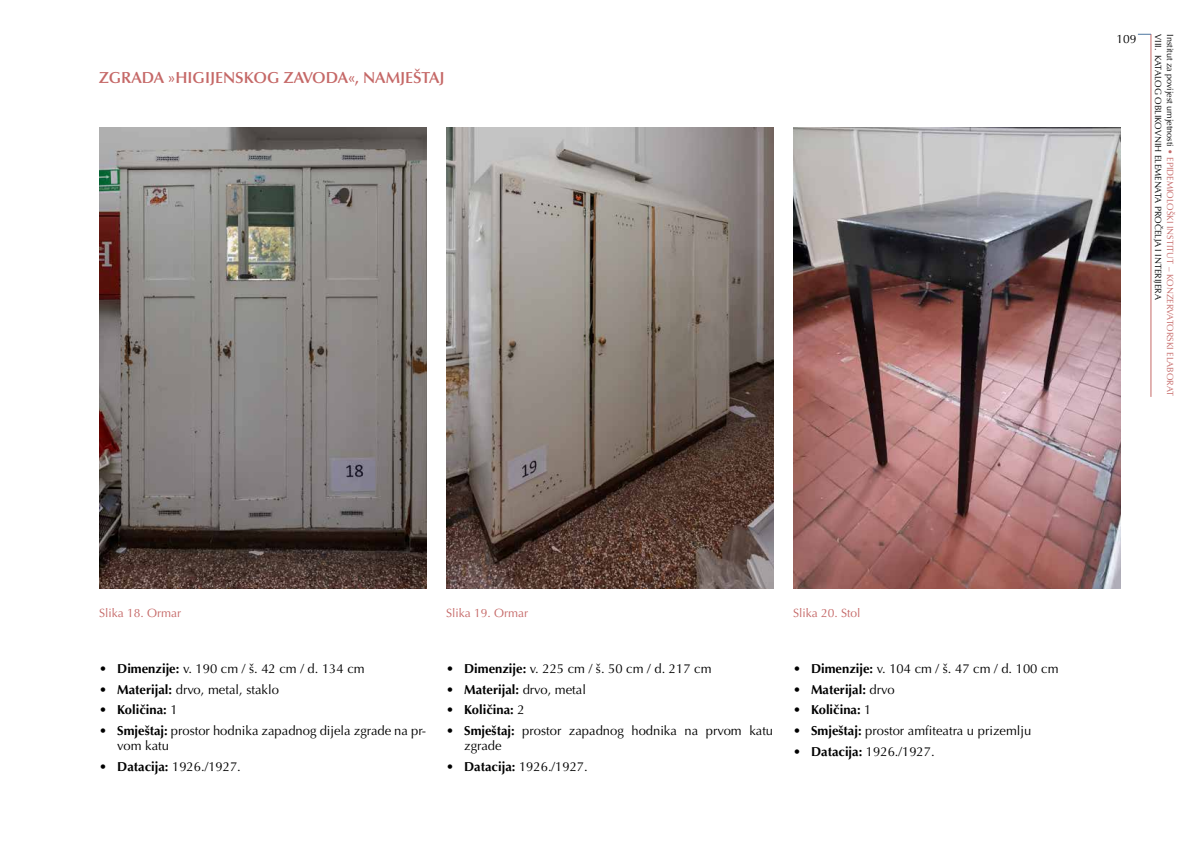
<style>
.page{position:relative;width:1191px;height:842px;background:#fff}
.page>*{position:absolute;margin:0;border:0;box-sizing:border-box;transform-origin:0 0}
.t1{font:600 16px "Optima LT Pro";color:#c56867}
.t2{font:13px/15px "Optima LT Pro";color:#000}
.t3{font:700 13px "Optima LT Pro";color:#000}
.t4{font:12px "Optima LT Pro";color:#c56867}
.t5{font:12px "Optima LT Pro";color:#000}
.t6{font:9px/11.8px "Optima LT Pro";color:#000}
.s1{color:#c56867}
.s2{font-weight:700}
.s3{font-weight:400}
</style>
<div class="page">
<hr style="left:1150px;top:34px;width:1px;height:363px;background:#c56867">
<svg style="left:1137px;top:34px;width:14px;height:1px"></svg>
<img style="left:99px;top:128px;width:327px;height:460px">
<img style="left:447px;top:128px;width:326px;height:460px">
<img style="left:793px;top:128px;width:327px;height:460px">
<p class="t1" style="left:99px;top:67px;width:347px">ZGRADA »HIGIJENSKOG ZAVODA«, NAMJEŠTAJ</p>
<p class="t5" style="left:1116px;top:31px;width:22px">109</p>
<p class="t6" style="left:1176px;top:34px;width:364px;rotate:90deg">Institut za povijest umjetnosti <span class="s1">• EPIDEMIOLOŠKI INSTITUT – KONZERVATORSKI ELABORAT<br></span>VIII. KATALOG OBLIKOVNIH ELEMENATA PROČELJA I INTERIJERA</p>
<p class="t4" style="left:99px;top:605px;width:84px">Slika 18. Ormar</p>
<p class="t2" style="left:99px;top:661px;width:267px">• <span class="s2">Dimenzije:</span> v. 190 cm / š. 42 cm / d. 134 cm</p>
<p class="t2" style="left:99px;top:682px;width:181px">• <span class="s2">Materijal:</span> drvo, metal, staklo</p>
<p class="t3" style="left:99px;top:701px;width:80px"><span class="s3">•</span> Količina: <span class="s3">1</span></p>
<p class="t2" style="left:117px;top:723px;width:310px;text-indent:-18px">• <span class="s2">Smještaj:</span> prostor hodnika zapadnog dijela zgrade na pr&shy;vom katu</p>
<p class="t2" style="left:99px;top:759px;width:143px">• <span class="s2">Datacija:</span> 1926./1927.</p>
<p class="t4" style="left:446px;top:605px;width:84px">Slika 19. Ormar</p>
<p class="t2" style="left:446px;top:661px;width:267px">• <span class="s2">Dimenzije:</span> v. 225 cm / š. 50 cm / d. 217 cm</p>
<p class="t2" style="left:446px;top:682px;width:141px">• <span class="s2">Materijal:</span> drvo, metal</p>
<p class="t3" style="left:446px;top:701px;width:80px"><span class="s3">•</span> Količina: <span class="s3">2</span></p>
<p class="t2" style="left:464px;top:723px;width:310px;text-indent:-18px">• <span class="s2">Smještaj:</span> prostor zapadnog hodnika na prvom katu zgrade</p>
<p class="t2" style="left:446px;top:759px;width:143px">• <span class="s2">Datacija:</span> 1926./1927.</p>
<p class="t4" style="left:793px;top:605px;width:69px">Slika 20. Stol</p>
<p class="t2" style="left:793px;top:661px;width:267px">• <span class="s2">Dimenzije:</span> v. 104 cm / š. 47 cm / d. 100 cm</p>
<p class="t3" style="left:793px;top:681px;width:103px"><span class="s3">•</span> Materijal: <span class="s3">drvo</span></p>
<p class="t3" style="left:793px;top:701px;width:80px"><span class="s3">•</span> Količina: <span class="s3">1</span></p>
<p class="t2" style="left:793px;top:723px;width:240px">• <span class="s2">Smještaj:</span> prostor amfiteatra u prizemlju</p>
<p class="t2" style="left:793px;top:744px;width:143px">• <span class="s2">Datacija:</span> 1926./1927.</p>
</div>
